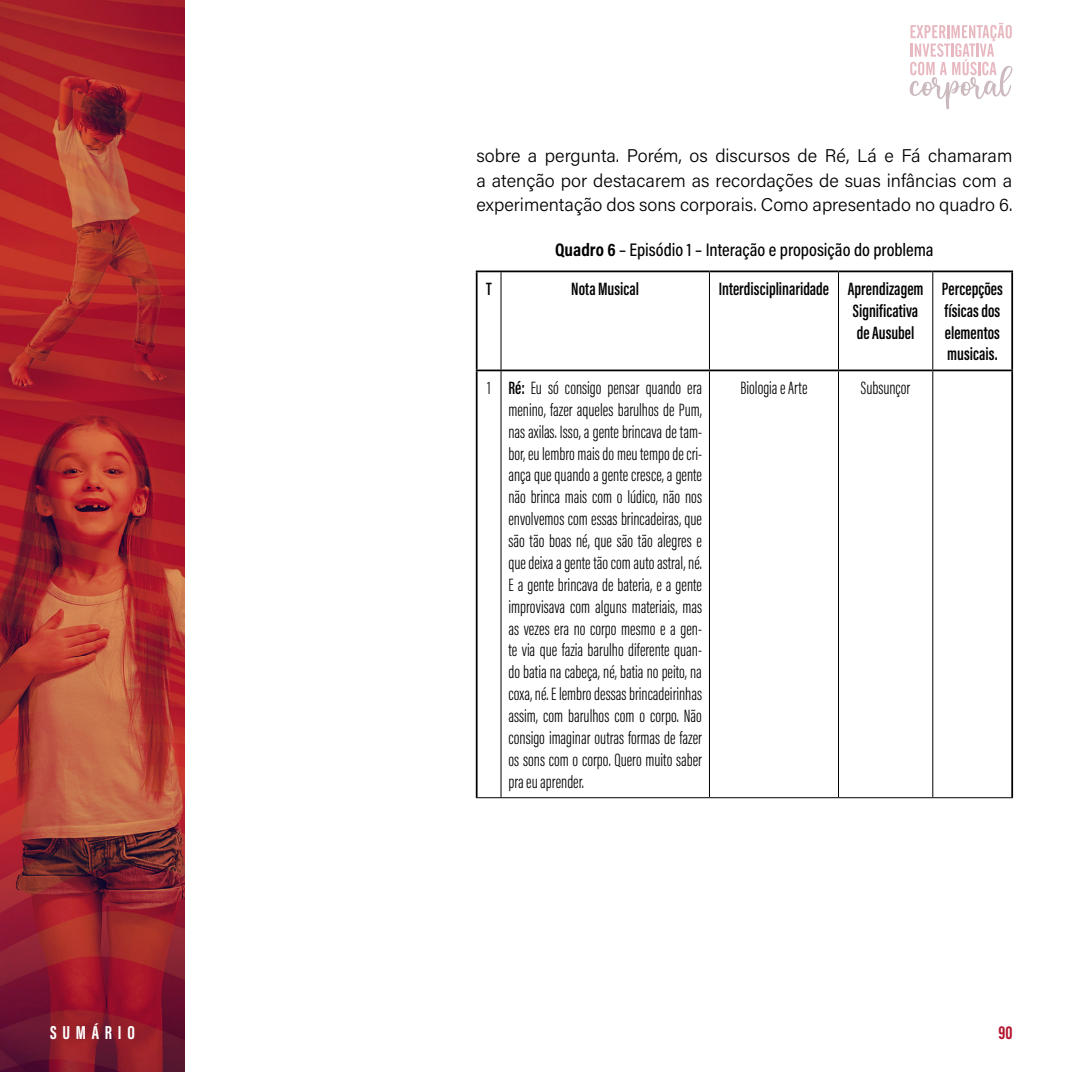
<style>
.page{position:relative;width:1072px;height:1072px;background:#fff}
.page>*{position:absolute;margin:0;border:0;box-sizing:border-box;transform-origin:0 0}
.t1{font:700 19.25px "Acumin Pro Extra Cond";letter-spacing:.3em;color:#fff}
.t2{font:700 19.25px "Acumin Pro Extra Cond";color:#b3132d}
.t3{font:300 18.38px/21.9px "Acumin Pro Extra Cond";color:#000;text-align:justify}
.t4{font:300 18.38px/24.5px "Acumin Pro";color:#000;text-align:justify}
.t5{font:600 18.38px/21.9px "Acumin Pro Extra Cond";color:#000}
.t6{font:500 18.38px "Acumin Pro Cond";color:#000}
.s1{font-weight:700}
.s2{font-weight:600}
</style>
<div class="page">
<img style="left:0;top:0;width:185px;height:1071px">
<svg style="left:909px;top:23px;width:103px;height:86px"></svg>
<hr style="left:476px;top:270px;width:25px;height:2px;background:#000">
<hr style="left:476px;top:272px;width:1px;height:97px;background:#000">
<hr style="left:501px;top:270px;width:208px;height:2px;background:#000">
<hr style="left:709px;top:270px;width:129px;height:2px;background:#000">
<hr style="left:838px;top:270px;width:94px;height:2px;background:#000">
<hr style="left:932px;top:270px;width:81px;height:2px;background:#000">
<hr style="left:1011px;top:272px;width:2px;height:97px;background:#000">
<hr style="left:476px;top:369px;width:25px;height:2px;background:#000">
<hr style="left:476px;top:371px;width:1px;height:426px;background:#000">
<hr style="left:501px;top:369px;width:208px;height:2px;background:#000">
<hr style="left:709px;top:369px;width:129px;height:2px;background:#000">
<hr style="left:838px;top:369px;width:94px;height:2px;background:#000">
<hr style="left:932px;top:369px;width:81px;height:2px;background:#000">
<hr style="left:1011px;top:371px;width:2px;height:426px;background:#000">
<hr style="left:500px;top:272px;width:1px;height:97px;background:#000">
<hr style="left:709px;top:272px;width:1px;height:97px;background:#000">
<hr style="left:838px;top:272px;width:1px;height:97px;background:#000">
<hr style="left:932px;top:272px;width:1px;height:97px;background:#000">
<hr style="left:500px;top:371px;width:1px;height:426px;background:#000">
<hr style="left:709px;top:371px;width:1px;height:426px;background:#000">
<hr style="left:838px;top:371px;width:1px;height:426px;background:#000">
<hr style="left:932px;top:371px;width:1px;height:426px;background:#000">
<svg style="left:476px;top:797px;width:25px;height:1px"></svg>
<hr style="left:501px;top:797px;width:208px;height:1px;background:#000">
<hr style="left:709px;top:797px;width:129px;height:1px;background:#000">
<hr style="left:838px;top:797px;width:94px;height:1px;background:#000">
<hr style="left:932px;top:797px;width:81px;height:1px;background:#000">
<p class="t4" style="left:476px;top:143px;width:537px">sobre a pergunta. Porém, os discursos de Ré, Lá e Fá chamaram a atenção por destacarem as recordações de suas infâncias com a experimentação dos sons corporais. Como apresentado no quadro 6.</p>
<p class="t6" style="left:555px;top:237px;width:380px"><span class="s1">Quadro 6</span> – Episódio 1 – Interação e proposição do problema</p>
<p class="t5" style="left:486px;top:277px;width:7px">T</p>
<p class="t5" style="left:571px;top:277px;width:69px">Nota Musical</p>
<p class="t5" style="left:853px;top:277px;width:72px;text-indent:-134px">Interdisciplinaridade Aprendizagem<br>Significativa de Ausubel</p>
<p class="t5" style="left:942px;top:277px;width:63px">Percepções físicas dos elementos musicais.</p>
<p class="t3" style="left:508px;top:377px;width:195px;text-indent:-21px">1 <span class="s2">Ré:</span> Eu só consigo pensar quando era menino, fazer aqueles barulhos de Pum, nas axilas. Isso, a gente brincava de tam&shy;bor, eu lembro mais do meu tempo de cri&shy;ança que quando a gente cresce, a gente não brinca mais com o lúdico, não nos envolvemos com essas brincadeiras, que são tão boas né, que são tão alegres e que deixa a gente tão com auto astral, né.<br>E a gente brincava de bateria, e a gente improvisava com alguns materiais, mas as vezes era no corpo mesmo e a gen&shy;te via que fazia barulho diferente quan&shy;do batia na cabeça, né, batia no peito, na coxa, né. E lembro dessas brincadeirinhas assim, com barulhos com o corpo. Não consigo imaginar outras formas de fazer os sons com o corpo. Quero muito saber pra eu aprender.</p>
<p class="t3" style="left:740px;top:376px;width:68px">Biologia e Arte</p>
<p class="t3" style="left:861px;top:376px;width:51px">Subsunçor</p>
<p class="t1" style="left:50px;top:1020px;width:86px">SUMÁRIO</p>
<p class="t2" style="left:998px;top:1020px;width:15px">90</p>
</div>
